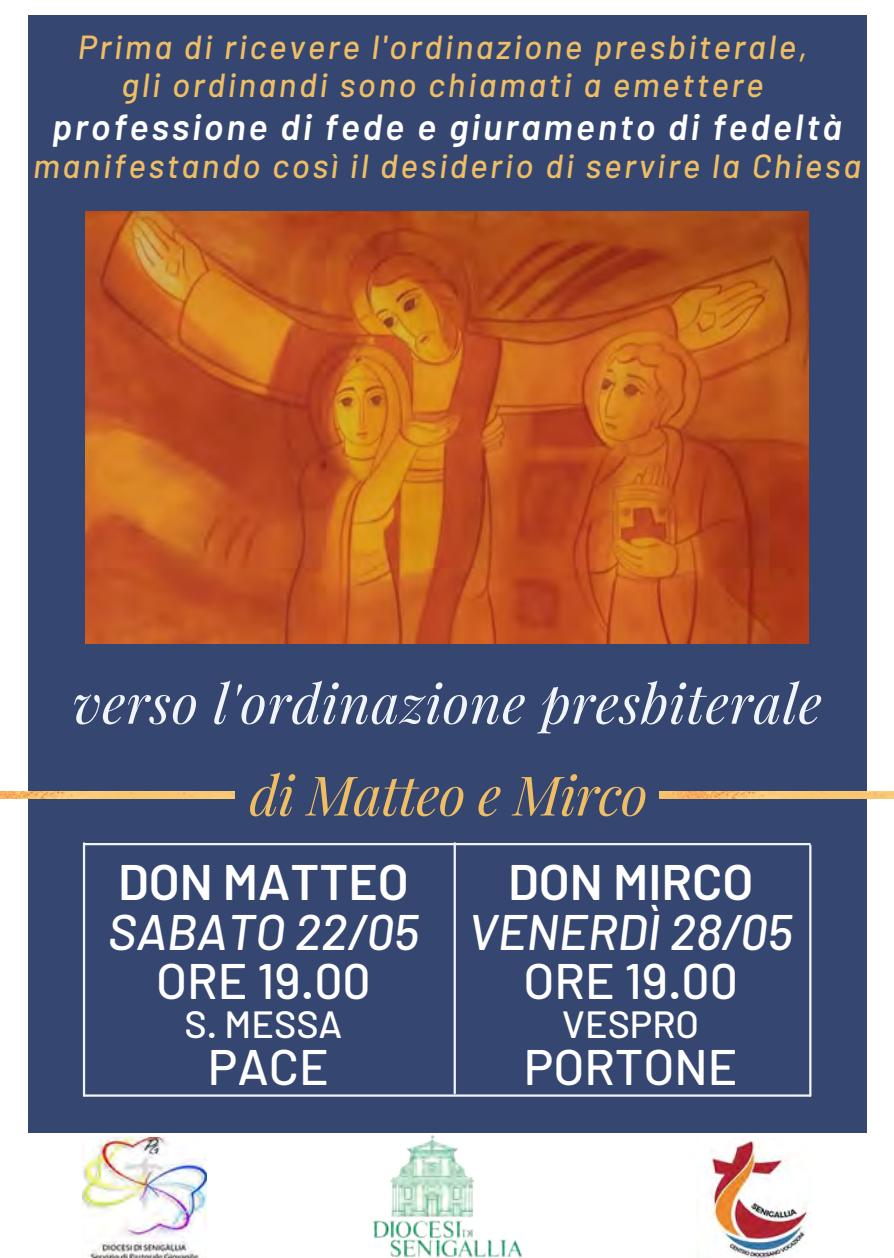
<style>
.page{position:relative;width:894px;height:1258px;background:#fff}
.page>*{position:absolute;margin:0;border:0;box-sizing:border-box;transform-origin:0 0}
.t1{font:italic 54.6px "Playfair Display";letter-spacing:-.015em;color:#efbd64}
.t2{font:italic 54.3px "Playfair Display";letter-spacing:.015em;color:#f1f4f8}
.t3{font:500 49.8px "Barlow";color:#fff}
.t4{font:italic 500 49.8px "Barlow";color:#fff}
.t5{font:600 49.8px "Barlow";color:#fff}
.t6{font:500 37.8px "Barlow";color:#fff}
.t7{font:italic 600 36.3px "Barlow";letter-spacing:.08em;color:#fff}
.t8{font:italic 500 33.3px "Barlow";letter-spacing:.08em;color:#efbd64}
</style>
<div class="page">
<div style="left:28px;top:15px;width:838px;height:1117px;background:#354770"></div>
<img style="left:85px;top:211px;width:723px;height:433px">
<hr style="left:84px;top:843px;width:725px;height:2px;background:#f1f4f8">
<hr style="left:83px;top:843px;width:2px;height:252px;background:#f1f4f8">
<hr style="left:809px;top:846px;width:2px;height:250px;background:#f1f4f8">
<hr style="left:453px;top:843px;width:2px;height:250px;background:#f1f4f8">
<hr style="left:84px;top:1094px;width:725px;height:2px;background:#f1f4f8">
<img style="left:659px;top:791px;width:234px;height:7px">
<img style="left:0;top:791px;width:235px;height:7px">
<img style="left:696px;top:1138px;width:115px;height:120px">
<img style="left:83px;top:1137px;width:124px;height:121px">
<img style="left:368px;top:1132px;width:157px;height:125px">
<p class="t8" style="left:78px;top:25px;width:731px">Prima di ricevere l'ordinazione presbiterale,</p>
<p class="t8" style="left:122px;top:64px;width:643px">gli ordinandi sono chiamati a emettere</p>
<p class="t7" style="left:52px;top:103px;width:790px">professione di fede e giuramento di fedeltà</p>
<p class="t8" style="left:33px;top:145px;width:829px">manifestando così il desiderio di servire la Chiesa</p>
<p class="t2" style="left:72px;top:665px;width:750px">verso l'ordinazione presbiterale</p>
<p class="t1" style="left:249px;top:756px;width:399px">di Matteo e Mirco</p>
<p class="t5" style="left:118px;top:850px;width:292px">DON MATTEO</p>
<p class="t4" style="left:108px;top:900px;width:312px">SABATO 22/05</p>
<p class="t3" style="left:156px;top:949px;width:216px">ORE 19.00</p>
<p class="t6" style="left:184px;top:1000px;width:159px">S. MESSA</p>
<p class="t3" style="left:208px;top:1035px;width:122px">PACE</p>
<p class="t5" style="left:508px;top:850px;width:246px">DON MIRCO</p>
<p class="t4" style="left:468px;top:900px;width:326px">VENERDÌ 28/05</p>
<p class="t3" style="left:523px;top:949px;width:216px">ORE 19.00</p>
<p class="t6" style="left:562px;top:1000px;width:138px">VESPRO</p>
<p class="t3" style="left:523px;top:1035px;width:215px">PORTONE</p>
</div>
